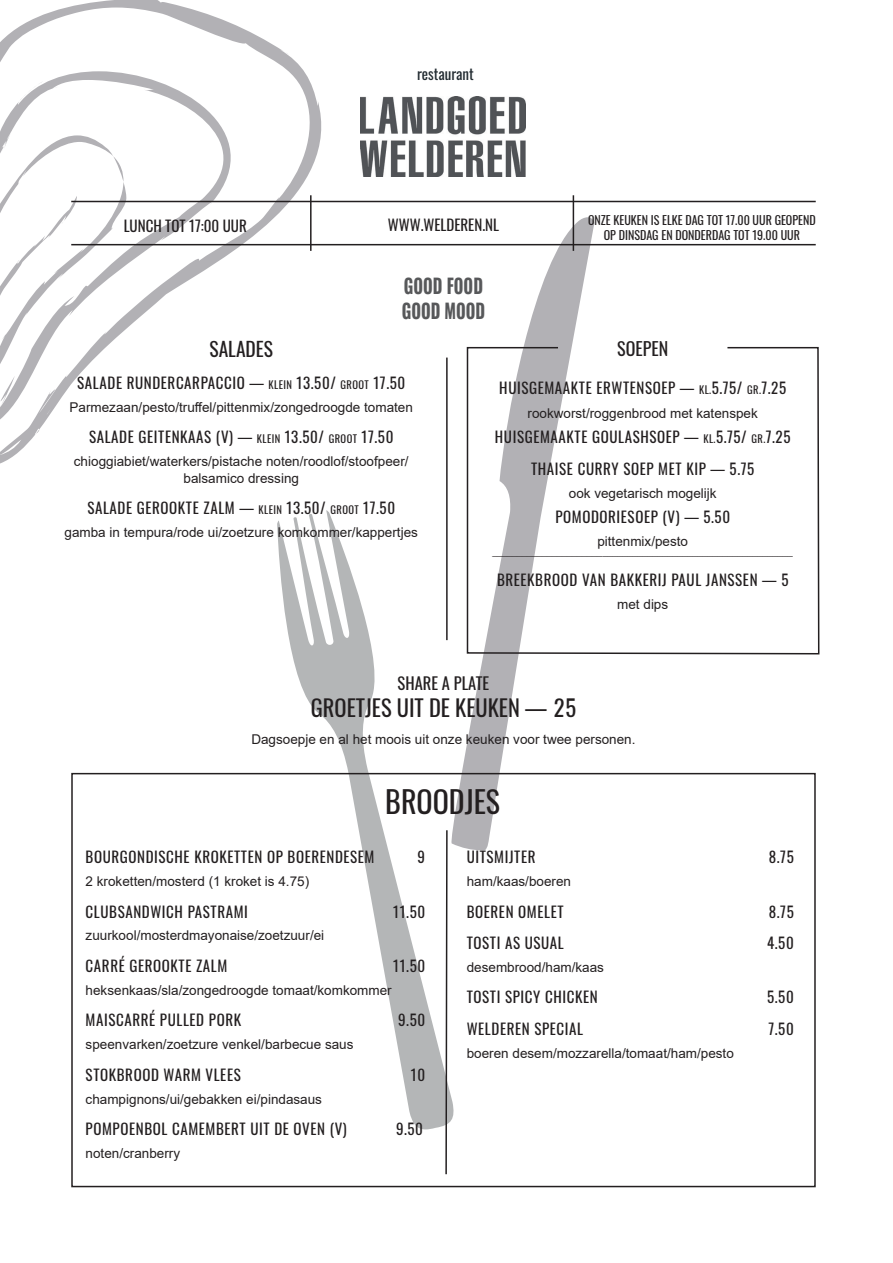
<style>
.page{position:relative;width:893px;height:1263px;background:#fff}
.page>*{position:absolute;margin:0;border:0;box-sizing:border-box;transform-origin:0 0}
.t1{font:30px "Oswald";color:#231f20}
.t2{font:22.5px "Oswald";color:#231f20}
.t3{font:700 20.1px/24.8px "Oswald";color:#57585a;scale:.82 1}
.t4{font:19.5px "Oswald";color:#231f20}
.t5{font:18px "Oswald";color:#231f20}
.t6{font:16.5px "Oswald";color:#231f20}
.t7{font:15px/31.5px "Oswald";letter-spacing:.04em;color:#231f20;text-align:center}
.t8{font:15px "Oswald";color:#231f20}
.t9{font:15px "Oswald";color:#222b31}
.t10{font:13.5px/16.2px "Arial";color:#231f20;text-align:center}
.t11{font:12px/14.4px "Oswald";color:#231f20;text-align:center}
.t12{font:9px "Arial";color:#231f20}
.s1{font-size:10.5px}
</style>
<div class="page">
<svg style="left:0;top:0;width:343px;height:463px"></svg>
<svg style="left:277px;top:510px;width:177px;height:619px"></svg>
<svg style="left:449px;top:217px;width:145px;height:633px"></svg>
<div style="left:71px;top:773px;width:745px;height:414px;border:2px solid #231f20"></div>
<svg style="left:466px;top:346px;width:354px;height:309px"></svg>
<hr style="left:446px;top:358px;width:2px;height:282px;background:#231f20">
<svg style="left:445px;top:829px;width:3px;height:346px"></svg>
<hr style="left:71px;top:244px;width:745px;height:1px;background:#231f20">
<hr style="left:71px;top:201px;width:745px;height:1px;background:#231f20">
<hr style="left:310px;top:195px;width:2px;height:56px;background:#231f20">
<hr style="left:573px;top:195px;width:1px;height:56px;background:#231f20">
<img style="left:361px;top:97px;width:165px;height:80px">
<p class="t8" style="left:124px;top:213px;width:125px">LUNCH TOT 17:00 UUR</p>
<p class="t9" style="left:417px;top:60px;width:58px">restaurant</p>
<p class="t8" style="left:388px;top:212px;width:113px">WWW.WELDEREN.NL</p>
<h3 class="t3" style="left:402px;top:275px;width:103px">GOOD FOOD<br>GOOD MOOD</h3>
<p class="t11" style="left:588px;top:212px;width:229px">ONZE KEUKEN IS ELKE DAG TOT 17.00 UUR GEOPEND<br>OP DINSDAG EN DONDERDAG TOT 19.00 UUR</p>
<h3 class="t4" style="left:209px;top:332px;width:65px">SALADES</h3>
<p class="t7" style="left:77px;top:366px;width:329px">SALADE RUNDERCARPACCIO — <span class="s1">KLEIN</span> 13.50/ <span class="s1">GROOT</span> 17.50</p>
<p class="t10" style="left:70px;top:399px;width:345px">Parmezaan/pesto/truffel/pittenmix/zongedroogde tomaten</p>
<p class="t7" style="left:89px;top:420px;width:306px">SALADE GEITENKAAS (V) — <span class="s1">KLEIN</span> 13.50/ <span class="s1">GROOT</span> 17.50</p>
<p class="t10" style="left:74px;top:453px;width:336px">chioggiabiet/waterkers/pistache noten/roodlof/stoofpeer/ balsamico dressing</p>
<p class="t7" style="left:87px;top:491px;width:309px">SALADE GEROOKTE ZALM — <span class="s1">KLEIN</span> 13.50/ <span class="s1">GROOT</span> 17.50</p>
<p class="t10" style="left:65px;top:524px;width:355px">gamba in tempura/rode ui/zoetzure komkommer/kappertjes</p>
<h3 class="t5" style="left:617px;top:333px;width:53px">SOEPEN</h3>
<p class="t7" style="left:499px;top:370px;width:288px">HUISGEMAAKTE ERWTENSOEP — <span class="s1">KL.</span>5.75/ <span class="s1">GR.</span>7.25</p>
<p class="t10" style="left:527px;top:405px;width:232px">rookworst/roggenbrood met katenspek</p>
<p class="t7" style="left:495px;top:420px;width:297px">HUISGEMAAKTE GOULASHSOEP — <span class="s1">KL.</span>5.75/ <span class="s1">GR.</span>7.25<br>THAISE CURRY SOEP MET KIP — 5.75</p>
<p class="t10" style="left:569px;top:485px;width:149px">ook vegetarisch mogelijk</p>
<p class="t7" style="left:555px;top:499px;width:176px">POMODORIESOEP (V) — 5.50</p>
<p class="t10" style="left:597px;top:533px;width:92px">pittenmix/pesto</p>
<p class="t12" style="left:493px;top:545px;width:302px">____________________________________________________________</p>
<p class="t7" style="left:497px;top:563px;width:293px">BREEKBROOD VAN BAKKERIJ PAUL JANSSEN — 5</p>
<p class="t10" style="left:617px;top:596px;width:53px">met dips</p>
<p class="t6" style="left:398px;top:669px;width:93px">SHARE A PLATE</p>
<h2 class="t2" style="left:311px;top:688px;width:267px">GROETJES UIT DE KEUKEN — 25</h2>
<p class="t10" style="left:251px;top:731px;width:386px">Dagsoepje en al het moois uit onze keuken voor twee personen.</p>
<h1 class="t1" style="left:385px;top:775px;width:116px">BROODJES</h1>
<p class="t7" style="left:86px;top:840px;width:290px">BOURGONDISCHE KROKETTEN OP BOERENDESEM</p>
<p class="t7" style="left:418px;top:840px;width:9px">9</p>
<p class="t10" style="left:86px;top:873px;width:225px">2 kroketten/mosterd (1 kroket is 4.75)</p>
<p class="t7" style="left:86px;top:894px;width:164px">CLUBSANDWICH PASTRAMI</p>
<p class="t7" style="left:393px;top:894px;width:33px">11.50</p>
<p class="t10" style="left:86px;top:927px;width:240px">zuurkool/mosterdmayonaise/zoetzuur/ei</p>
<p class="t7" style="left:86px;top:949px;width:143px">CARRÉ GEROOKTE ZALM</p>
<p class="t7" style="left:393px;top:949px;width:33px">11.50</p>
<p class="t10" style="left:86px;top:982px;width:308px">heksenkaas/sla/zongedroogde tomaat/komkommer</p>
<p class="t7" style="left:86px;top:1003px;width:157px">MAISCARRÉ PULLED PORK</p>
<p class="t7" style="left:398px;top:1003px;width:29px">9.50</p>
<p class="t10" style="left:86px;top:1036px;width:269px">speenvarken/zoetzure venkel/barbecue saus</p>
<p class="t7" style="left:86px;top:1057px;width:157px">STOKBROOD WARM VLEES</p>
<p class="t7" style="left:411px;top:1057px;width:16px">10</p>
<p class="t10" style="left:86px;top:1091px;width:238px">champignons/ui/gebakken ei/pindasaus</p>
<p class="t7" style="left:86px;top:1112px;width:263px">POMPOENBOL CAMEMBERT UIT DE OVEN (V)</p>
<p class="t7" style="left:396px;top:1112px;width:29px">9.50</p>
<p class="t10" style="left:86px;top:1145px;width:96px">noten/cranberry</p>
<p class="t7" style="left:467px;top:840px;width:70px">UITSMIJTER</p>
<p class="t7" style="left:769px;top:840px;width:27px">8.75</p>
<p class="t10" style="left:467px;top:873px;width:106px">ham/kaas/boeren</p>
<p class="t7" style="left:467px;top:894px;width:98px">BOEREN OMELET</p>
<p class="t7" style="left:769px;top:894px;width:27px">8.75</p>
<p class="t7" style="left:467px;top:926px;width:99px">TOSTI AS USUAL</p>
<p class="t7" style="left:767px;top:926px;width:28px">4.50</p>
<p class="t10" style="left:467px;top:959px;width:139px">desembrood/ham/kaas</p>
<p class="t7" style="left:467px;top:980px;width:132px">TOSTI SPICY CHICKEN</p>
<p class="t7" style="left:767px;top:980px;width:28px">5.50</p>
<p class="t7" style="left:467px;top:1012px;width:118px">WELDEREN SPECIAL</p>
<p class="t7" style="left:768px;top:1012px;width:27px">7.50</p>
<p class="t10" style="left:467px;top:1045px;width:269px">boeren desem/mozzarella/tomaat/ham/pesto</p>
</div>
